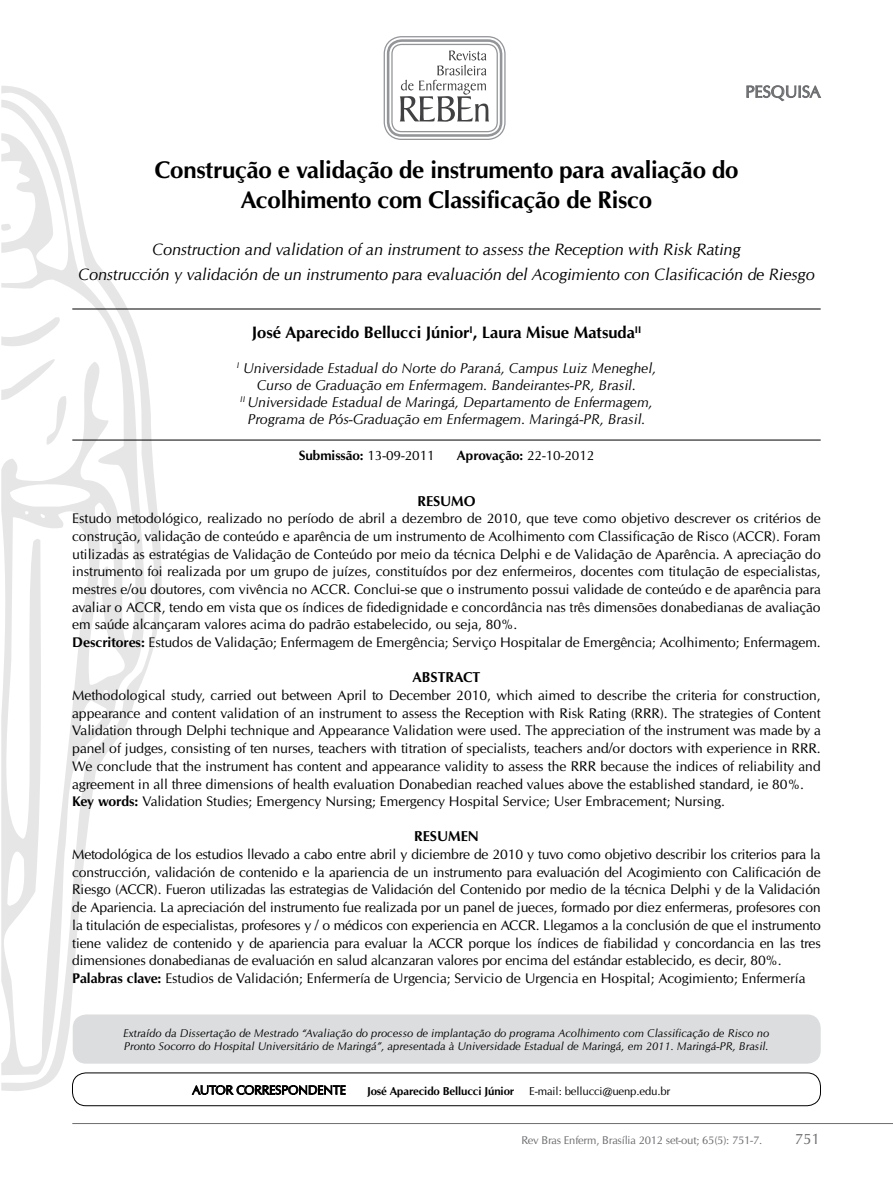
<style>
.page{position:relative;width:893px;height:1191px;background:#fff}
.page>*{position:absolute;margin:0;border:0;box-sizing:border-box;transform-origin:0 0}
.t1{font:700 24px/30px "URW Classico";letter-spacing:-.01em;color:#000;text-align:center}
.t2{font:italic 16.5px/25.2px "URW Classico";letter-spacing:-.01em;color:#000;text-align:center}
.t3{font:700 16.5px "URW Classico";color:#000}
.t4{font:16.5px "URW Classico";color:#6d6e71}
.t5{font:15px "URW Classico";color:#6d6e71}
.t6{font:italic 14.25px/17.1px "URW Classico";color:#000;text-align:center}
.t7{font:700 14.25px "URW Classico";color:#000}
.t8{font:13.95px/17.7px "URW Classico";color:#000}
.t9{font:700 13.5px "URW Classico";color:#000}
.t10{font:12.45px "URW Classico";letter-spacing:-.01em;color:#000}
.t11{font:700 11.4px "URW Classico";letter-spacing:-.01em;color:#000}
.t12{font:11.4px "URW Classico";letter-spacing:-.01em;color:#000}
.t13{font:italic 11.25px/13.5px "URW Classico";color:#000}
.t14{font:11.25px "URW Classico";letter-spacing:-.015em;color:#6d6e71}
.s1{font-weight:400}
.s2{font-weight:700}
</style>
<div class="page">
<svg style="left:1px;top:86px;width:174px;height:1005px"></svg>
<div style="left:384px;top:36px;width:122px;height:104px;border:1px solid #939598;border-radius:17px"></div>
<div style="left:387px;top:39px;width:115px;height:98px;border:3px solid #939598;border-radius:14px"></div>
<div style="left:391px;top:44px;width:107px;height:88px;border:1px solid #939598;border-radius:10px"></div>
<svg style="left:400px;top:51px;width:89px;height:71px"></svg>
<hr style="left:72px;top:1123px;width:821px;height:1px;background:#6d6e71">
<hr style="left:72px;top:309px;width:749px;height:1px;background:#000">
<hr style="left:72px;top:440px;width:749px;height:1px;background:#000">
<svg style="left:747px;top:86px;width:74px;height:15px"></svg>
<div style="left:72px;top:1072px;width:749px;height:34px;border:1px solid #000;border-radius:14px"></div>
<svg style="left:192px;top:1085px;width:153px;height:9px"></svg>
<div style="left:73px;top:1014px;width:748px;height:49px;background:#dcddde;border-radius:14px"></div>
<p class="t4" style="left:745px;top:82px;width:11px">pesquisa</p>
<h1 class="t1" style="left:155px;top:155px;width:585px">Construção e validação de instrumento para avaliação do<br>Acolhimento com Classificação de Risco</h1>
<p class="t2" style="left:78px;top:237px;width:738px">Construction and validation of an instrument to assess the Reception with Risk Rating<br>Construcción y validación de un instrumento para evaluación del Acogimiento con Clasificación de Riesgo</p>
<p class="t3" style="left:252px;top:322px;width:391px">José Aparecido Bellucci Júnior<sup>I</sup>, Laura Misue Matsuda<sup>II</sup></p>
<p class="t6" style="left:237px;top:359px;width:421px"><sup>I</sup> Universidade Estadual do Norte do Paraná, Campus Luiz Meneghel, Curso de Graduação em Enfermagem. Bandeirantes-PR, Brasil.<br><sup>II</sup> Universidade Estadual de Maringá, Departamento de Enfermagem, Programa de Pós-Graduação em Enfermagem. Maringá-PR, Brasil.</p>
<p class="t9" style="left:299px;top:447px;width:137px">Submissão: <span class="s1">13-09-2011</span></p>
<p class="t9" style="left:457px;top:447px;width:139px">Aprovação: <span class="s1">22-10-2012</span></p>
<p class="t7" style="left:417px;top:492px;width:60px">RESUMO</p>
<p class="t8" style="left:72px;top:510px;width:750px">Estudo metodológico, realizado no período de abril a dezembro de 2010, que teve como objetivo descrever os critérios de construção, validação de conteúdo e aparência de um instrumento de Acolhimento com Classificação de Risco (ACCR). Foram utilizadas as estratégias de Validação de Conteúdo por meio da técnica Delphi e de Validação de Aparência. A apreciação do instrumento foi realizada por um grupo de juízes, constituídos por dez enfermeiros, docentes com titulação de especialistas, mestres e/ou doutores, com vivência no ACCR. Conclui-se que o instrumento possui validade de conteúdo e de aparência para avaliar o ACCR, tendo em vista que os índices de fidedignidade e concordância nas três dimensões donabedianas de avaliação em saúde alcançaram valores acima do padrão estabelecido, ou seja, 80%.<br><span class="s2">Descritores:</span> Estudos de Validação; Enfermagem de Emergência; Serviço Hospitalar de Emergência; Acolhimento; Enfermagem.</p>
<p class="t7" style="left:412px;top:668px;width:69px">ABSTRACT</p>
<p class="t8" style="left:72px;top:686px;width:750px">Methodological study, carried out between April to December 2010, which aimed to describe the criteria for construction, appearance and content validation of an instrument to assess the Reception with Risk Rating (RRR). The strategies of Content Validation through Delphi technique and Appearance Validation were used. The appreciation of the instrument was made by a panel of judges, consisting of ten nurses, teachers with titration of specialists, teachers and/or doctors with experience in RRR.<br>We conclude that the instrument has content and appearance validity to assess the RRR because the indices of reliability and agreement in all three dimensions of health evaluation Donabedian reached values above the established standard, ie 80%.<br><span class="s2">Key words:</span> Validation Studies; Emergency Nursing; Emergency Hospital Service; User Embracement; Nursing.</p>
<p class="t7" style="left:414px;top:827px;width:66px">RESUMEN</p>
<p class="t8" style="left:72px;top:845px;width:750px">Metodológica de los estudios llevado a cabo entre abril y diciembre de 2010 y tuvo como objetivo describir los criterios para la construcción, validación de contenido e la apariencia de un instrumento para evaluación del Acogimiento con Calificación de Riesgo (ACCR). Fueron utilizadas las estrategias de Validación del Contenido por medio de la técnica Delphi y de la Validación de Apariencia. La apreciación del instrumento fue realizada por un panel de jueces, formado por diez enfermeras, profesores con la titulación de especialistas, profesores y / o médicos con experiencia en ACCR. Llegamos a la conclusión de que el instrumento tiene validez de contenido y de apariencia para evaluar la ACCR porque los índices de fiabilidad y concordancia en las tres dimensiones donabedianas de evaluación en salud alcanzaran valores por encima del estándar establecido, es decir, 80%.<br><span class="s2">Palabras clave:</span> Estudios de Validación; Enfermería de Urgencia; Servicio de Urgencia en Hospital; Acogimiento; Enfermería</p>
<p class="t13" style="left:123px;top:1026px;width:648px">Extraído da Dissertação de Mestrado “Avaliação do processo de implantação do programa Acolhimento com Classificação de Risco no<br>Pronto Socorro do Hospital Universitário de Maringá”, apresentada à Universidade Estadual de Maringá, em 2011. Maringá-PR, Brasil.</p>
<p class="t10" style="left:192px;top:1083px;width:155px">AUTOR CORRESPONDENTE</p>
<p class="t11" style="left:367px;top:1083px;width:149px">José Aparecido Bellucci Júnior</p>
<p class="t12" style="left:529px;top:1084px;width:143px">E-mail: bellucci@uenp.edu.br</p>
<p class="t14" style="left:521px;top:1133px;width:242px">Rev Bras Enferm, Brasília 2012 set-out; 65(5): 751-7.</p>
<p class="t5" style="left:795px;top:1130px;width:26px">751</p>
</div>
